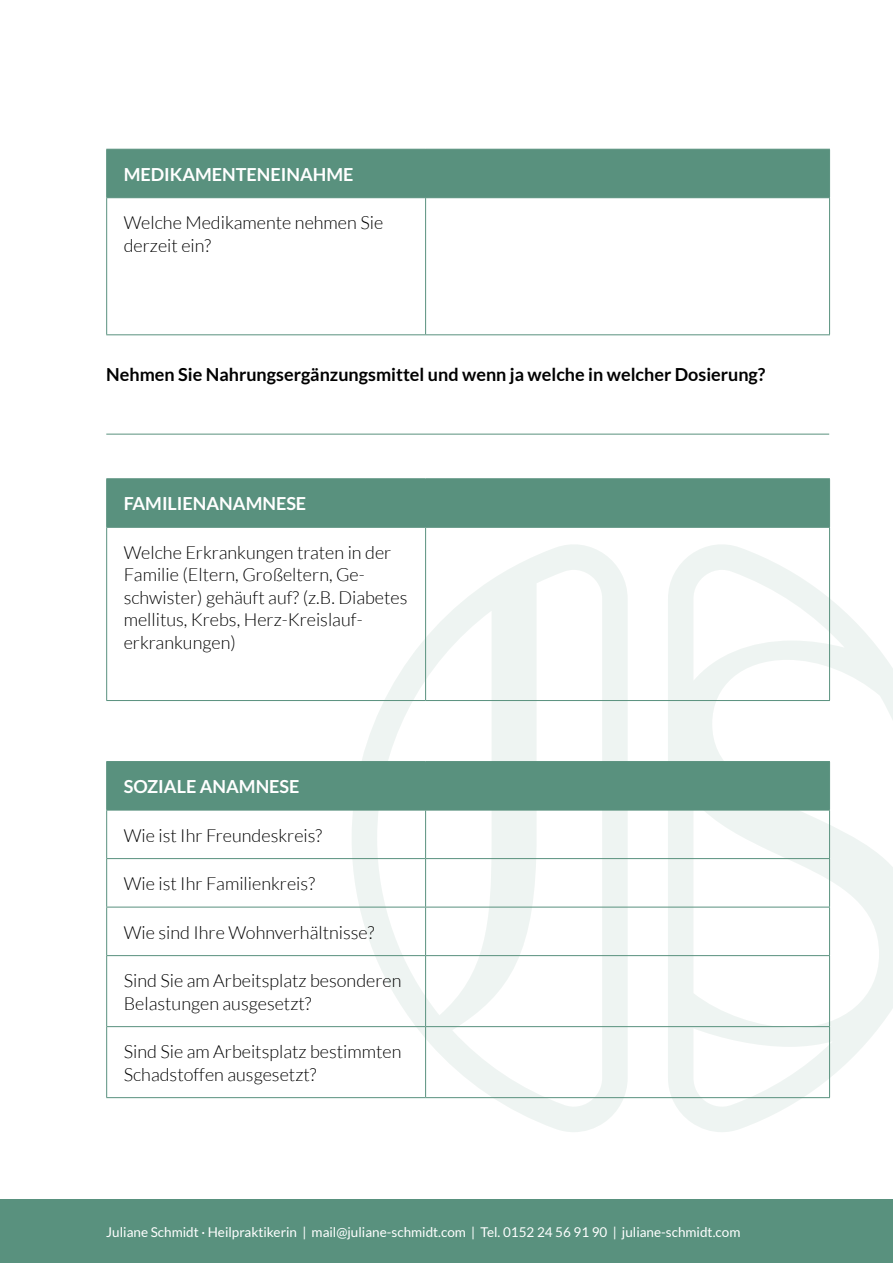
<style>
.page{position:relative;width:893px;height:1263px;background:#fff}
.page>*{position:absolute;margin:0;border:0;box-sizing:border-box;transform-origin:0 0}
.t1{font:300 18px/22.5px "Lato";color:#000}
.t2{font:700 18px "Lato";color:#000}
.t3{font:700 18px "Lato";color:#fff}
.t4{font:13.5px "Lato";color:#fff}
</style>
<div class="page">
<div style="left:0;top:1199px;width:893px;height:64px;background:#59917e"></div>
<svg style="left:352px;top:541px;width:276px;height:591px"></svg>
<svg style="left:668px;top:541px;width:225px;height:591px"></svg>
<div style="left:107px;top:150px;width:722px;height:47px;background:#59917e"></div>
<hr style="left:106px;top:149px;width:320px;height:1px;background:#59917e">
<hr style="left:106px;top:150px;width:1px;height:47px;background:#59917e">
<hr style="left:426px;top:149px;width:404px;height:1px;background:#59917e">
<hr style="left:425px;top:150px;width:1px;height:47px;background:#59917e">
<hr style="left:829px;top:150px;width:1px;height:47px;background:#59917e">
<hr style="left:106px;top:197px;width:320px;height:1px;background:#59917e">
<hr style="left:106px;top:198px;width:1px;height:136px;background:#59917e">
<hr style="left:426px;top:197px;width:404px;height:1px;background:#59917e">
<hr style="left:425px;top:198px;width:1px;height:136px;background:#59917e">
<hr style="left:829px;top:198px;width:1px;height:136px;background:#59917e">
<hr style="left:106px;top:334px;width:320px;height:1px;background:#59917e">
<hr style="left:426px;top:334px;width:404px;height:1px;background:#59917e">
<div style="left:107px;top:479px;width:722px;height:48px;background:#59917e"></div>
<hr style="left:106px;top:478px;width:320px;height:1px;background:#59917e">
<hr style="left:106px;top:479px;width:1px;height:48px;background:#59917e">
<hr style="left:426px;top:478px;width:404px;height:1px;background:#59917e">
<hr style="left:425px;top:479px;width:1px;height:48px;background:#59917e">
<hr style="left:829px;top:479px;width:1px;height:48px;background:#59917e">
<hr style="left:106px;top:527px;width:320px;height:1px;background:#59917e">
<hr style="left:106px;top:528px;width:1px;height:172px;background:#59917e">
<hr style="left:426px;top:527px;width:404px;height:1px;background:#59917e">
<hr style="left:425px;top:528px;width:1px;height:172px;background:#59917e">
<hr style="left:829px;top:528px;width:1px;height:172px;background:#59917e">
<hr style="left:106px;top:700px;width:320px;height:1px;background:#59917e">
<hr style="left:426px;top:700px;width:404px;height:1px;background:#59917e">
<div style="left:107px;top:762px;width:722px;height:48px;background:#59917e"></div>
<hr style="left:106px;top:761px;width:320px;height:1px;background:#59917e">
<hr style="left:106px;top:762px;width:1px;height:48px;background:#59917e">
<hr style="left:426px;top:761px;width:404px;height:1px;background:#59917e">
<hr style="left:425px;top:762px;width:1px;height:48px;background:#59917e">
<hr style="left:829px;top:762px;width:1px;height:48px;background:#59917e">
<hr style="left:106px;top:810px;width:320px;height:1px;background:#59917e">
<hr style="left:106px;top:810px;width:1px;height:48px;background:#59917e">
<hr style="left:426px;top:810px;width:404px;height:1px;background:#59917e">
<hr style="left:425px;top:810px;width:1px;height:48px;background:#59917e">
<hr style="left:829px;top:810px;width:1px;height:48px;background:#59917e">
<hr style="left:106px;top:858px;width:320px;height:1px;background:#59917e">
<hr style="left:106px;top:859px;width:1px;height:48px;background:#59917e">
<hr style="left:426px;top:858px;width:404px;height:1px;background:#59917e">
<hr style="left:425px;top:859px;width:1px;height:48px;background:#59917e">
<hr style="left:829px;top:859px;width:1px;height:48px;background:#59917e">
<hr style="left:106px;top:907px;width:320px;height:1px;background:#59917e">
<hr style="left:106px;top:907px;width:1px;height:48px;background:#59917e">
<hr style="left:426px;top:907px;width:404px;height:1px;background:#59917e">
<hr style="left:425px;top:907px;width:1px;height:48px;background:#59917e">
<hr style="left:829px;top:907px;width:1px;height:48px;background:#59917e">
<hr style="left:106px;top:955px;width:320px;height:1px;background:#59917e">
<hr style="left:106px;top:956px;width:1px;height:70px;background:#59917e">
<hr style="left:426px;top:955px;width:404px;height:1px;background:#59917e">
<hr style="left:425px;top:956px;width:1px;height:70px;background:#59917e">
<hr style="left:829px;top:956px;width:1px;height:70px;background:#59917e">
<hr style="left:106px;top:1026px;width:320px;height:1px;background:#59917e">
<hr style="left:106px;top:1027px;width:1px;height:70px;background:#59917e">
<hr style="left:426px;top:1026px;width:404px;height:1px;background:#59917e">
<hr style="left:425px;top:1027px;width:1px;height:70px;background:#59917e">
<hr style="left:829px;top:1027px;width:1px;height:70px;background:#59917e">
<hr style="left:106px;top:1097px;width:320px;height:1px;background:#59917e">
<hr style="left:426px;top:1097px;width:404px;height:1px;background:#59917e">
<hr style="left:106px;top:434px;width:723px;height:1px;background:#59917e">
<p class="t3" style="left:124px;top:164px;width:231px">MEDIKAMENTENEINAHME</p>
<p class="t1" style="left:124px;top:212px;width:261px">Welche Medikamente nehmen Sie derzeit ein?</p>
<p class="t2" style="left:106px;top:364px;width:661px">Nehmen Sie Nahrungsergänzungsmittel und wenn ja welche in welcher Dosierung?</p>
<p class="t3" style="left:124px;top:493px;width:184px">FAMILIENANAMNESE</p>
<p class="t1" style="left:124px;top:541px;width:285px">Welche Erkrankungen traten in der<br>Familie (Eltern, Großeltern, Ge&shy;schwister) gehäuft auf? (z.B. Diabetes mellitus, Krebs, Herz-Kreislauf&shy;erkrankungen)</p>
<p class="t3" style="left:124px;top:776px;width:177px">SOZIALE ANAMNESE</p>
<p class="t1" style="left:124px;top:824px;width:200px">Wie ist Ihr Freundeskreis?</p>
<p class="t1" style="left:124px;top:872px;width:193px">Wie ist Ihr Familienkreis?</p>
<p class="t1" style="left:124px;top:921px;width:252px">Wie sind Ihre Wohnverhältnisse?</p>
<p class="t1" style="left:124px;top:969px;width:279px">Sind Sie am Arbeitsplatz besonderen<br>Belastungen ausgesetzt?</p>
<p class="t1" style="left:124px;top:1040px;width:279px">Sind Sie am Arbeitsplatz bestimmten<br>Schadstoffen ausgesetzt?</p>
<p class="t4" style="left:106px;top:1225px;width:636px">Juliane Schmidt · Heilpraktikerin | mail@juliane-schmidt.com | Tel. 0152 24 56 91 90 | juliane-schmidt.com</p>
</div>
